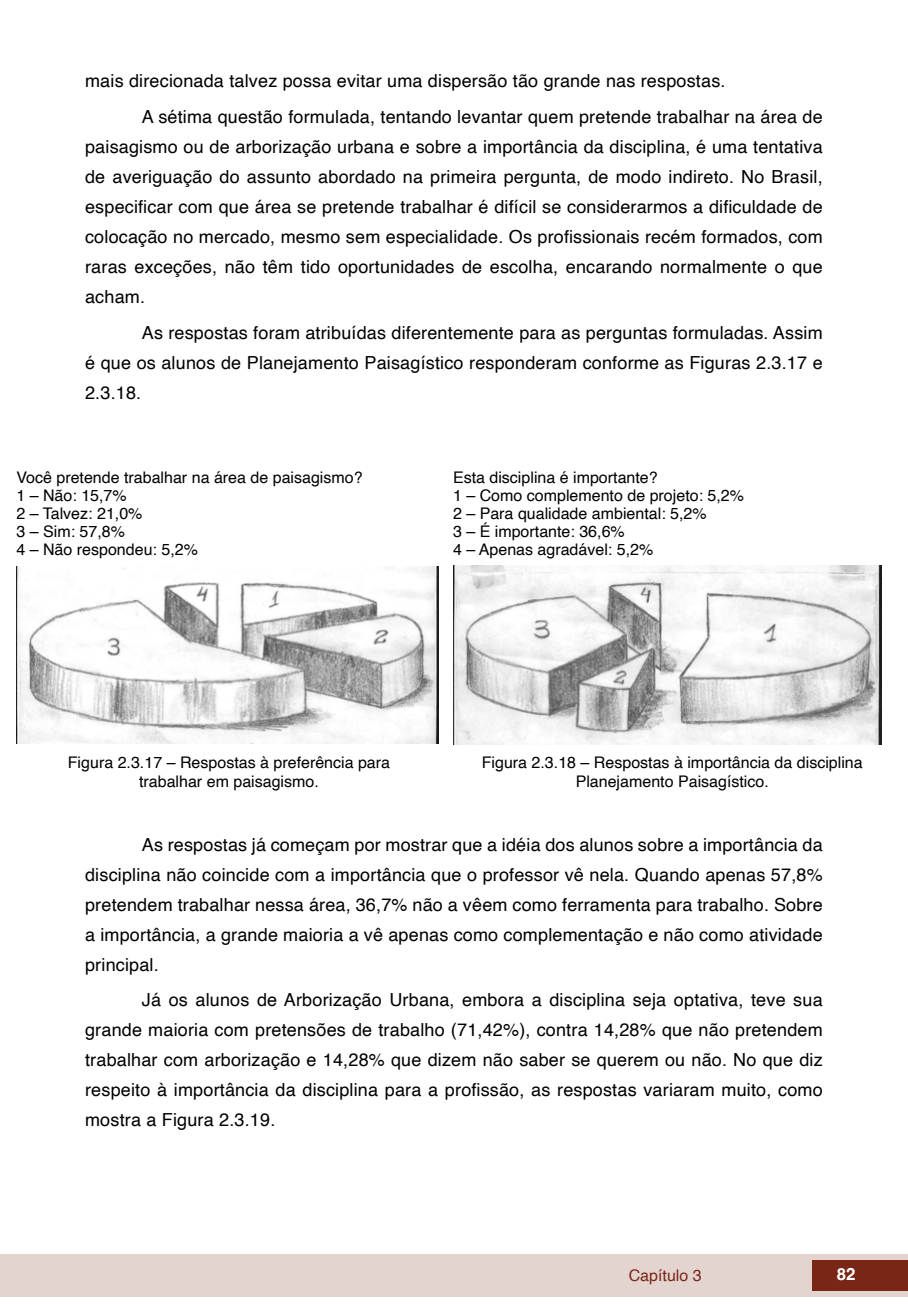
<style>
.page{position:relative;width:908px;height:1304px;background:#fff}
.page>*{position:absolute;margin:0;border:0;box-sizing:border-box;transform-origin:0 0}
.txt{font:18px/30px "Helvetica";letter-spacing:.01em;color:#000;text-align:justify}
.t1{font:700 16.8px "Helvetica";color:#fff}
.tab_txt{font:16px "Helvetica";color:#000}
.imagens_graf_tab{font:16px/19.2px "Helvetica";color:#000;text-align:center}
.t2{font:16px "Helvetica";color:#7a2616}
</style>
<div class="page">
<div style="left:0;top:1254px;width:906px;height:43px;background:#e4d4d0"></div>
<div style="left:812px;top:1261px;width:95px;height:30px;background:#7a2616"></div>
<img style="left:16px;top:567px;width:422px;height:177px">
<img style="left:453px;top:566px;width:427px;height:179px">
<p class="txt" style="left:85px;top:66px;width:641px">mais direcionada talvez possa evitar uma dispersão tão grande nas respostas.</p>
<p class="txt" style="left:85px;top:102px;width:738px;text-indent:57px">A sétima questão formulada, tentando levantar quem pretende trabalhar na área de paisagismo ou de arborização urbana e sobre a importância da disciplina, é uma tentativa de averiguação do assunto abordado na primeira pergunta, de modo indireto. No Brasil, especificar com que área se pretende trabalhar é difícil se considerarmos a dificuldade de colocação no mercado, mesmo sem especialidade. Os profissionais recém formados, com raras exceções, não têm tido oportunidades de escolha, encarando normalmente o que acham.</p>
<p class="txt" style="left:85px;top:318px;width:738px;text-indent:57px">As respostas foram atribuídas diferentemente para as perguntas formuladas. Assim é que os alunos de Planejamento Paisagístico responderam conforme as Figuras 2.3.17 e 2.3.18.</p>
<p class="tab_txt" style="left:16px;top:465px;width:347px">Você pretende trabalhar na área de paisagismo?</p>
<p class="tab_txt" style="left:16px;top:483px;width:112px">1 – Não: 15,7%</p>
<p class="tab_txt" style="left:16px;top:501px;width:128px">2 – Talvez: 21,0%</p>
<p class="tab_txt" style="left:16px;top:519px;width:110px">3 – Sim: 57,8%</p>
<p class="tab_txt" style="left:16px;top:537px;width:183px">4 – Não respondeu: 5,2%</p>
<p class="tab_txt" style="left:453px;top:465px;width:206px">Esta disciplina é importante?</p>
<p class="tab_txt" style="left:453px;top:483px;width:292px">1 – Como complemento de projeto: 5,2%</p>
<p class="tab_txt" style="left:453px;top:501px;width:255px">2 – Para qualidade ambiental: 5,2%</p>
<p class="tab_txt" style="left:453px;top:519px;width:173px">3 – É importante: 36,6%</p>
<p class="tab_txt" style="left:453px;top:537px;width:202px">4 – Apenas agradável: 5,2%</p>
<p class="imagens_graf_tab" style="left:68px;top:753px;width:323px">Figura 2.3.17 – Respostas à preferência para trabalhar em paisagismo.</p>
<p class="imagens_graf_tab" style="left:481px;top:753px;width:382px">Figura 2.3.18 – Respostas à importância da disciplina<br>Planejamento Paisagístico.</p>
<p class="txt" style="left:85px;top:830px;width:738px;text-indent:57px">As respostas já começam por mostrar que a idéia dos alunos sobre a importância da disciplina não coincide com a importância que o professor vê nela. Quando apenas 57,8% pretendem trabalhar nessa área, 36,7% não a vêem como ferramenta para trabalho. Sobre a importância, a grande maioria a vê apenas como complementação e não como atividade principal.</p>
<p class="txt" style="left:85px;top:986px;width:738px;text-indent:57px">Já os alunos de Arborização Urbana, embora a disciplina seja optativa, teve sua grande maioria com pretensões de trabalho (71,42%), contra 14,28% que não pretendem trabalhar com arborização e 14,28% que dizem não saber se querem ou não. No que diz respeito à importância da disciplina para a profissão, as respostas variaram muito, como mostra a Figura 2.3.19.</p>
<p class="t2" style="left:628px;top:1263px;width:74px">Capítulo 3</p>
<p class="t1" style="left:836px;top:1264px;width:20px">82</p>
</div>
